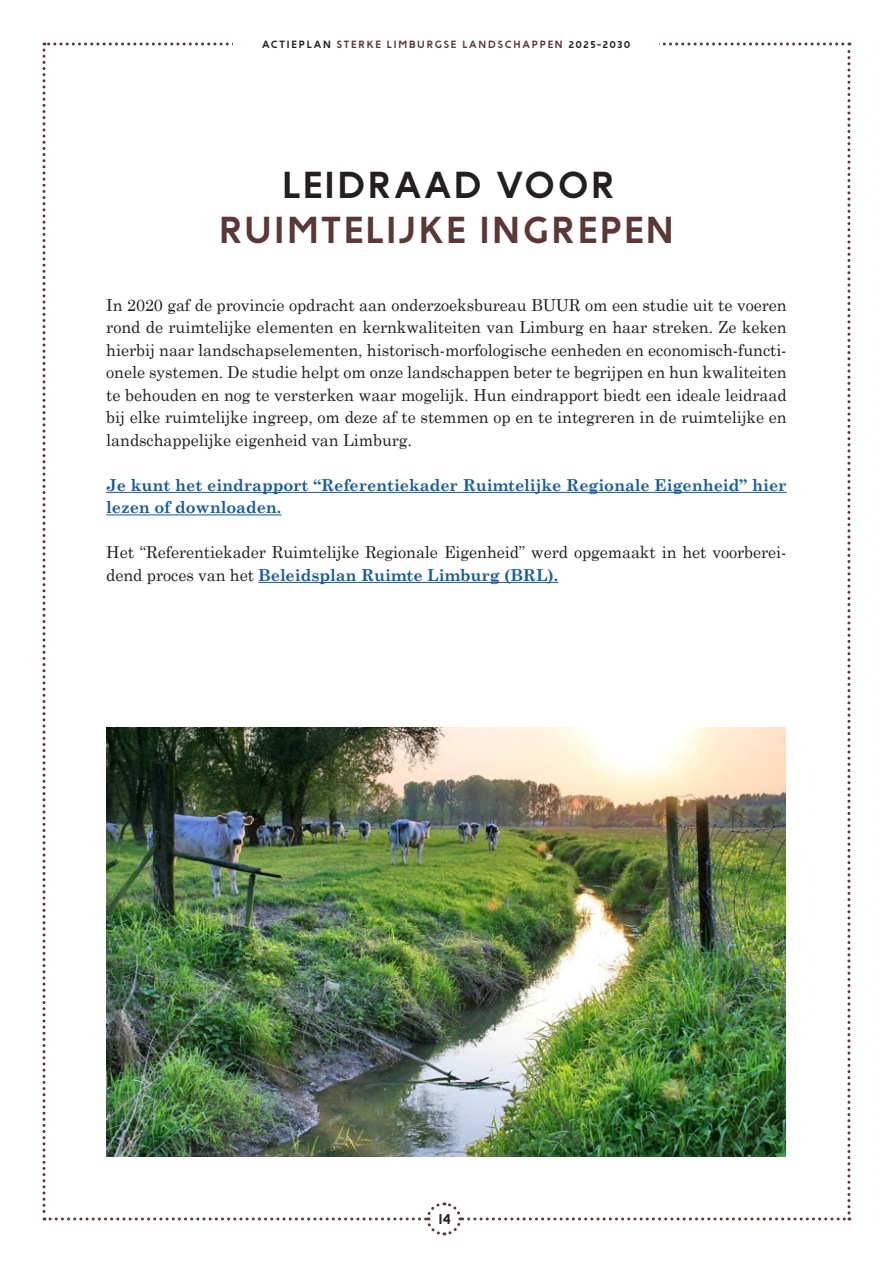
<style>
.page{position:relative;width:893px;height:1263px;background:#fff}
.page>*{position:absolute;margin:0;border:0;box-sizing:border-box;transform-origin:0 0}
.t1{font:700 37.5px "Baufra";letter-spacing:.01em;color:#5b3836}
.t2{font:700 37.5px "Baufra";letter-spacing:.01em;color:#231f20}
.t3{font:16.5px/22.5px "Century Schoolbook";letter-spacing:-.005em;color:#231f20;text-align:justify}
.t4{font:700 16.5px/22.5px "Century Schoolbook";letter-spacing:-.005em;color:#175d9e}
.t5{font:700 15px "Baufra";color:#231f20}
.t6{font:700 10.5px "Baufra";letter-spacing:.11em;color:#5b3836}
.s1{color:#231f20}
.s2{font-weight:700;color:#175d9e}
</style>
<div class="page">
<img style="left:43px;top:43px;width:807px;height:1193px">
<p class="t6" style="left:262px;top:37px;width:370px"><span class="s1">ACTIEPLAN</span> STERKE LIMBURGSE LANDSCHAPPEN <span class="s1">2025-2030</span></p>
<p class="t2" style="left:281px;top:158px;width:336px">LEIDRAAD VOOR</p>
<p class="t1" style="left:218px;top:203px;width:458px">RUIMTELIJKE INGREPEN</p>
<p class="t3" style="left:106px;top:293px;width:682px">In 2020 gaf de provincie opdracht aan onderzoeksbureau BUUR om een studie uit te voeren rond de ruimtelijke elementen en kernkwaliteiten van Limburg en haar streken. Ze keken hierbij naar landschapselementen, historisch-morfologische eenheden en economisch-functi&shy;onele systemen. De studie helpt om onze landschappen beter te begrijpen en hun kwaliteiten te behouden en nog te versterken waar mogelijk. Hun eindrapport biedt een ideale leidraad bij elke ruimtelijke ingreep, om deze af te stemmen op en te integreren in de ruimtelijke en landschappelijke eigenheid van Limburg.</p>
<p class="t4" style="left:106px;top:473px;width:682px">Je kunt het eindrapport “Referentiekader Ruimtelijke Regionale Eigenheid” hier lezen of downloaden.</p>
<p class="t3" style="left:106px;top:541px;width:682px">Het “Referentiekader Ruimtelijke Regionale Eigenheid” werd opgemaakt in het voorberei&shy;dend proces van het <span class="s2">Beleidsplan Ruimte Limburg (BRL).</span></p>
<p class="t5" style="left:438px;top:1208px;width:15px">14</p>
</div>
